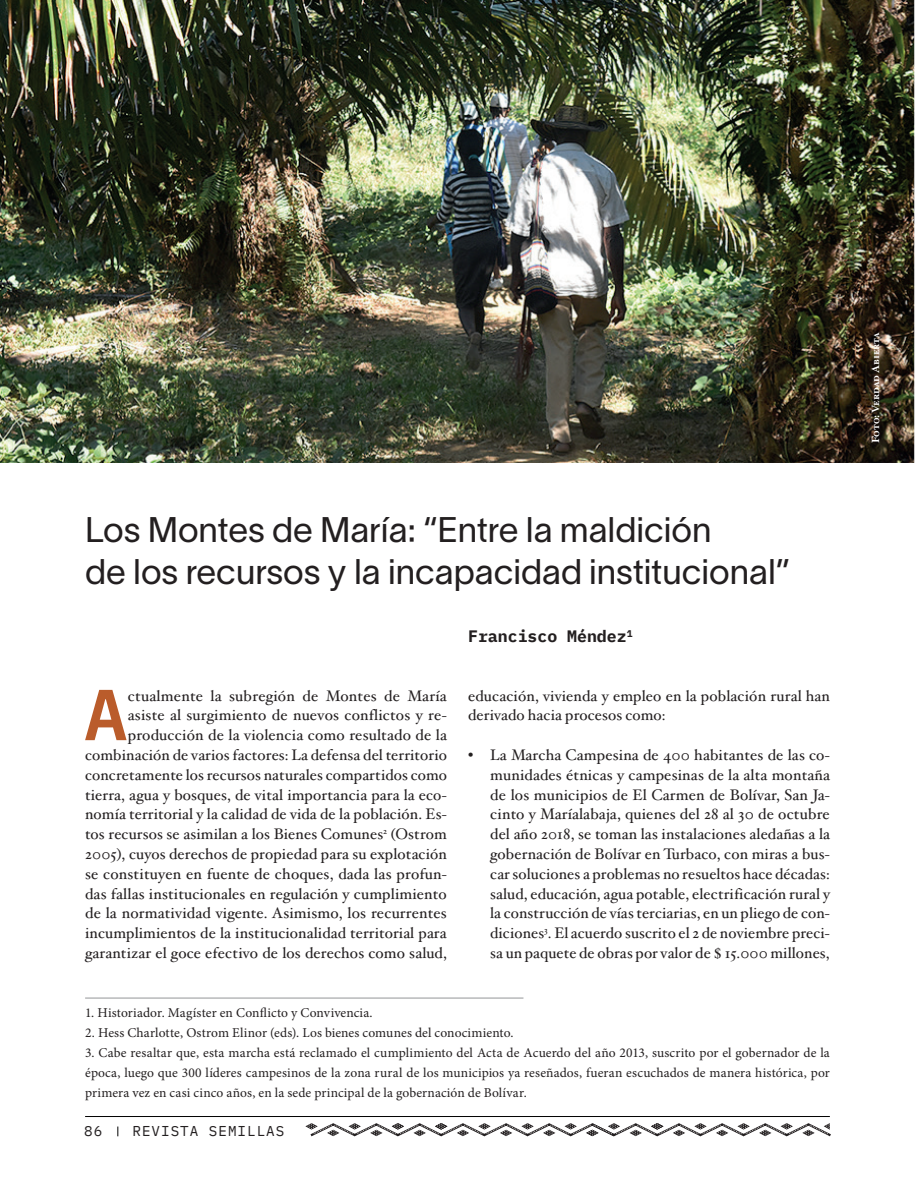
<style>
.page{position:relative;width:915px;height:1191px;background:#fff}
.page>*{position:absolute;margin:0;border:0;box-sizing:border-box;transform-origin:0 0}
.t1{font:600 72px "IBM Plex Mono";color:#ba5c2b}
.t2{font:34.95px/41.8px "Lausanne 300";color:#231f20}
.t3{font:700 16.5px "IBM Plex Mono";color:#231f20}
.t4{font:15.3px/19.8px "Hoefler Text";letter-spacing:.01em;color:#231f20;text-align:right}
.t5{font:14.25px "IBM Plex Mono";letter-spacing:.07em;color:#231f20}
.t6{font:13.5px/19.8px "Minion Pro";letter-spacing:.01em;color:#231f20;text-align:justify}
.t7{font:10.5px "Hoefler Text Bold SC";color:#fff}
</style>
<div class="page">
<hr style="left:85px;top:1116px;width:744px;height:1px;background:#000001">
<svg style="left:305px;top:1123px;width:526px;height:14px"></svg>
<hr style="left:85px;top:997px;width:438px;height:1px;background:#939598">
<img style="left:0;top:0;width:914px;height:463px">
<h2 class="t2" style="left:85px;top:507px;width:706px">Los Montes de María: “Entre la maldición<br>de los recursos y la incapacidad institucional”</h2>
<p class="t3" style="left:468px;top:623px;width:166px">Francisco Méndez<sup>1</sup></p>
<p class="t4" style="left:85px;top:686px;width:363px">ctualmente la subregión de Montes de María<br>asiste al surgimiento de nuevos conflictos y re&shy;producción de la violencia como resultado de la combinación de varios factores: La defensa del territorio concretamente los recursos naturales compartidos como tierra, agua y bosques, de vital importancia para la eco&shy;nomía territorial y la calidad de vida de la población. Es&shy;tos recursos se asimilan a los Bienes Comunes<sup>2</sup> (Ostrom 2005), cuyos derechos de propiedad para su explotación se constituyen en fuente de choques, dada las profun&shy;das fallas institucionales en regulación y cumplimiento de la normatividad vigente. Asimismo, los recurrentes incumplimientos de la institucionalidad territorial para garantizar el goce efectivo de los derechos como salud,</p>
<h1 class="t1" style="left:84px;top:658px;width:45px">A</h1>
<p class="t4" style="left:468px;top:686px;width:363px;text-align:left">educación, vivienda y empleo en la población rural han derivado hacia procesos como:</p>
<p class="t4" style="left:490px;top:745px;width:341px;text-align:justify;text-indent:-22px">• La Marcha Campesina de 400 habitantes de las co&shy;munidades étnicas y campesinas de la alta montaña de los municipios de El Carmen de Bolívar, San Ja&shy;cinto y Maríalabaja, quienes del 28 al 30 de octubre del año 2018, se toman las instalaciones aledañas a la gobernación de Bolívar en Turbaco, con miras a bus&shy;car soluciones a problemas no resueltos hace décadas: salud, educación, agua potable, electrificación rural y la construcción de vías terciarias, en un pliego de con&shy;diciones<sup>3</sup>. El acuerdo suscrito el 2 de noviembre preci&shy;sa un paquete de obras por valor de $ 15.000 millones,</p>
<p class="t6" style="left:85px;top:1003px;width:289px">1. Historiador. Magíster en Conflicto y Convivencia.</p>
<p class="t6" style="left:85px;top:1023px;width:430px">2. Hess Charlotte, Ostrom Elinor (eds). Los bienes comunes del conocimiento.</p>
<p class="t6" style="left:85px;top:1043px;width:746px">3. Cabe resaltar que, esta marcha está reclamado el cumplimiento del Acta de Acuerdo del año 2013, suscrito por el gobernador de la época, luego que 300 líderes campesinos de la zona rural de los municipios ya reseñados, fueran escuchados de manera histórica, por primera vez en casi cinco años, en la sede principal de la gobernación de Bolívar.</p>
<p class="t5" style="left:84px;top:1120px;width:20px">86</p>
<p class="t5" style="left:132px;top:1120px;width:153px">REVISTA SEMILLAS</p>
<p class="t7" style="left:868px;top:443px;width:112px;rotate:-90deg">Foto: Verdad Abierta</p>
</div>
